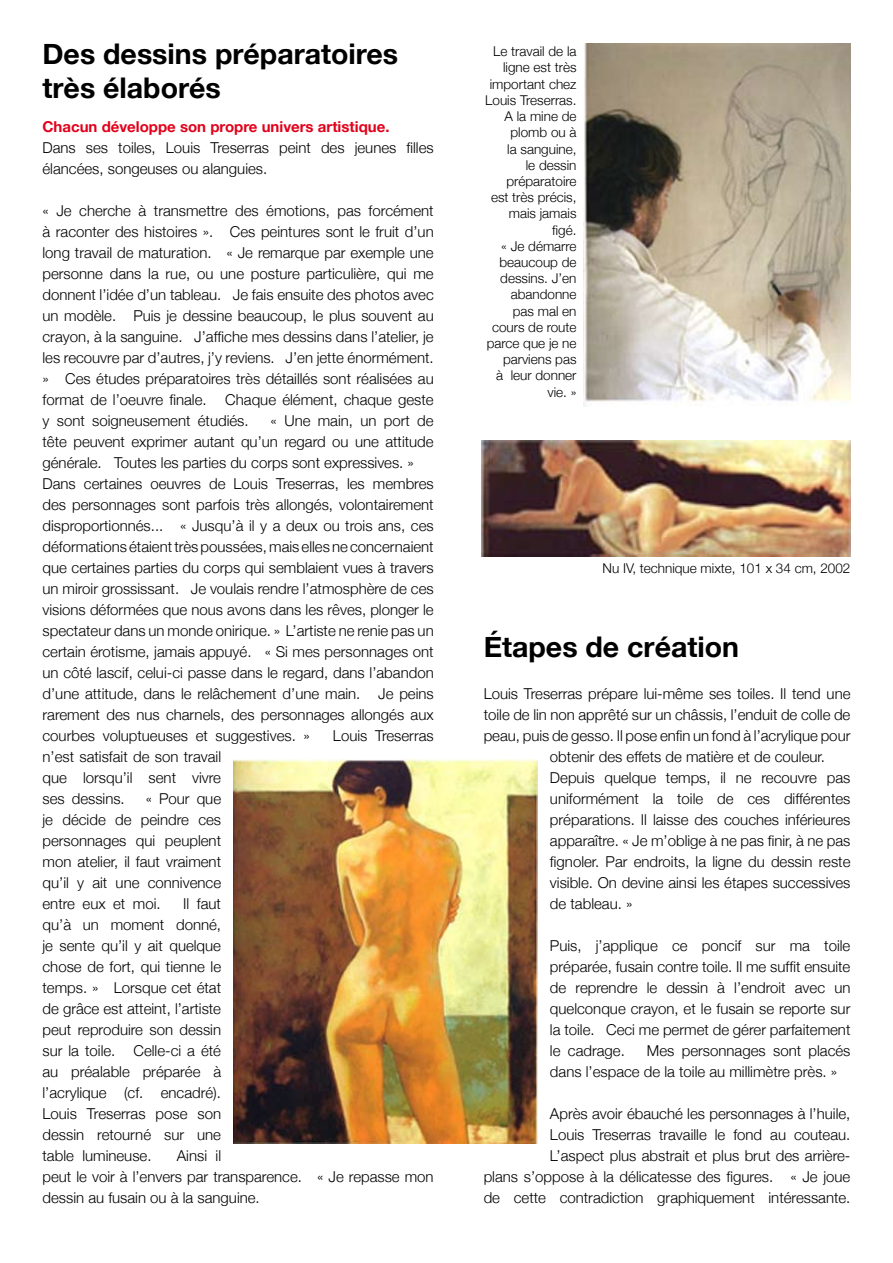
<style>
.page{position:relative;width:893px;height:1263px;background:#fff}
.page>*{position:absolute;margin:0;border:0;box-sizing:border-box;transform-origin:0 0}
.t1{font:700 28.5px/34.2px "Helvetica Neue";color:#000}
.t2{font:300 15px/21px "Helvetica Neue";color:#000;text-align:justify}
.t3{font:700 15px "Helvetica Neue";color:#e2001a}
.t4{font:300 13.5px/16.2px "Helvetica Neue";color:#000;text-align:right}
</style>
<div class="page">
<img style="left:584px;top:44px;width:266px;height:361px">
<img style="left:481px;top:441px;width:369px;height:115px">
<img style="left:234px;top:760px;width:303px;height:384px">
<h1 class="t1" style="left:43px;top:36px;width:357px">Des dessins préparatoires très élaborés</h1>
<p class="t4" style="left:485px;top:43px;width:93px">Le travail de la ligne est très important chez<br>Louis Treserras.<br>A la mine de plomb ou à<br>la sanguine,<br>le dessin préparatoire<br>est très précis, mais jamais figé.<br>« Je démarre beaucoup de dessins. J’en abandonne<br>pas mal en cours de route parce que je ne parviens pas<br>à leur donner vie. »</p>
<p class="t3" style="left:43px;top:117px;width:348px">Chacun développe son propre univers artistique.</p>
<p class="t2" style="left:43px;top:136px;width:393px">Dans ses toiles, Louis Treserras peint des jeunes filles élancées, songeuses ou alanguies.</p>
<p class="t2" style="left:43px;top:199px;width:393px">« Je cherche à transmettre des émotions, pas forcément à raconter des histoires ». Ces peintures sont le fruit d’un long travail de maturation. « Je remarque par exemple une personne dans la rue, ou une posture particulière, qui me donnent l’idée d’un tableau. Je fais ensuite des photos avec un modèle. Puis je dessine beaucoup, le plus souvent au crayon, à la sanguine. J’affiche mes dessins dans l’atelier, je les recouvre par d’autres, j’y reviens. J’en jette énormément. » Ces études préparatoires très détaillés sont réalisées au format de l’oeuvre finale. Chaque élément, chaque geste y sont soigneusement étudiés.</p>
<p class="t2" style="left:43px;top:409px;width:393px;text-align:left;text-indent:228px">« Une main, un port de tête peuvent exprimer autant qu’un regard ou une attitude générale. Toutes les parties du corps sont expressives. » Dans certaines oeuvres de Louis Treserras, les membres des personnages sont parfois très allongés, volontairement disproportionnés... « Jusqu’à il y a deux ou trois ans, ces déformations étaient très poussées, mais elles ne concernaient que certaines parties du corps qui semblaient vues à travers un miroir grossissant. Je voulais rendre l’atmosphère de ces visions déformées que nous avons dans les rêves, plonger le spectateur dans un monde onirique. » L’artiste ne renie pas un certain érotisme, jamais appuyé. « Si mes personnages ont un côté lascif, celui-ci passe dans le regard, dans l’abandon d’une attitude, dans le relâchement d’une main. Je peins rarement des nus charnels, des personnages allongés aux courbes voluptueuses et suggestives. »</p>
<p class="t4" style="left:603px;top:559px;width:249px">Nu IV, technique mixte, 101 x 34 cm, 2002</p>
<h1 class="t1" style="left:484px;top:629px;width:257px">Étapes de création</h1>
<p class="t2" style="left:484px;top:683px;width:368px">Louis Treserras prépare lui-même ses toiles. Il tend une</p>
<p class="t2" style="left:484px;top:704px;width:368px">toile de lin non apprêté sur un châssis, l’enduit de colle de</p>
<p class="t2" style="left:484px;top:725px;width:368px">peau, puis de gesso. Il pose enfin un fond à l’acrylique pour</p>
<p class="t2" style="left:550px;top:746px;width:277px">obtenir des effets de matière et de couleur.</p>
<p class="t2" style="left:550px;top:767px;width:302px">Depuis quelque temps, il ne recouvre pas</p>
<p class="t2" style="left:550px;top:788px;width:302px">uniformément la toile de ces différentes</p>
<p class="t2" style="left:550px;top:809px;width:302px">préparations. Il laisse des couches inférieures</p>
<p class="t2" style="left:550px;top:830px;width:302px">apparaître. « Je m’oblige à ne pas finir, à ne pas</p>
<p class="t2" style="left:550px;top:851px;width:302px">fignoler. Par endroits, la ligne du dessin reste</p>
<p class="t2" style="left:550px;top:872px;width:302px">visible. On devine ainsi les étapes successives</p>
<p class="t2" style="left:550px;top:893px;width:84px">de tableau. »</p>
<p class="t2" style="left:550px;top:935px;width:302px">Puis, j’applique ce poncif sur ma toile préparée, fusain contre toile. Il me suffit ensuite de reprendre le dessin à l’endroit avec un quelconque crayon, et le fusain se reporte sur la toile. Ceci me permet de gérer parfaitement le cadrage.</p>
<p class="t2" style="left:333px;top:724px;width:102px">Louis Treserras</p>
<p class="t2" style="left:43px;top:745px;width:180px">n’est satisfait de son travail que lorsqu’il sent vivre ses dessins.</p>
<p class="t2" style="left:43px;top:787px;width:180px;text-indent:103px">« Pour que je décide de peindre ces personnages qui peuplent mon atelier, il faut vraiment qu’il y ait une connivence entre eux et moi.</p>
<p class="t2" style="left:43px;top:892px;width:180px;text-indent:141px">Il faut qu’à un moment donné, je sente qu’il y ait quelque chose de fort, qui tienne le temps. » Lorsque cet état de grâce est atteint, l’artiste peut reproduire son dessin sur la toile. Celle-ci a été au préalable préparée à l’acrylique (cf. encadré).<br>Louis Treserras pose son dessin retourné sur une table lumineuse.</p>
<p class="t2" style="left:550px;top:1040px;width:302px;text-indent:97px">Mes personnages sont placés dans l’espace de la toile au millimètre près. »</p>
<p class="t2" style="left:484px;top:1103px;width:368px;text-align:right">Après avoir ébauché les personnages à l’huile,<br>Louis Treserras travaille le fond au couteau.<br>L’aspect plus abstrait et plus brut des arrière-<br>plans s’oppose à la délicatesse des figures. « Je joue de cette contradiction graphiquement intéressante.</p>
<p class="t2" style="left:43px;top:1144px;width:393px;text-align:left;text-indent:134px">Ainsi il<br>peut le voir à l’envers par transparence. « Je repasse mon dessin au fusain ou à la sanguine.</p>
</div>
